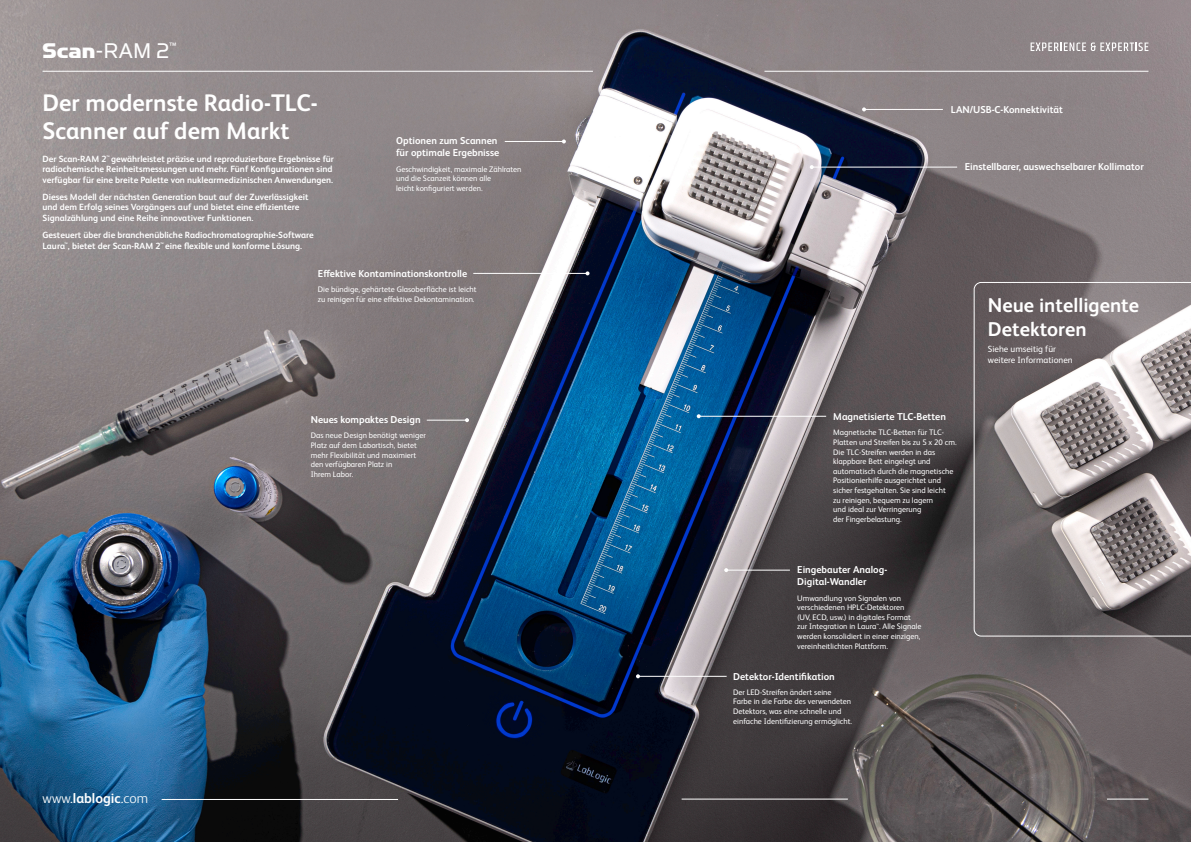
<style>
.page{position:relative;width:1191px;height:842px;background:#fff}
.page>*{position:absolute;margin:0;border:0;box-sizing:border-box;transform-origin:0 0}
.t1{font:700 24px/28.8px "FS Albert Pro";color:#fff}
.t2{font:24px "Simian Display Orangutan";color:#fff}
.t3{font:700 20px/24px "FS Albert Pro";color:#fff}
.t4{font:300 14px "FS Albert Pro";letter-spacing:.005em;color:#fff}
.t5{font:10.5px "Simian Display Orangutan";color:#fff}
.t6{font:700 10px/12px "FS Albert Pro";color:#fff}
.t7{font:700 9px/10.8px "FS Albert Pro";color:#fff}
.t8{font:9px/10.8px "FS Albert Pro";color:#fff}
.t9{font:8px/9.6px "FS Albert Pro";color:#fff}
.s1{font-family:"Simian Display Chimpanzee"}
.s2{font-weight:700}
</style>
<div class="page">
<img style="left:0;top:0;width:1191px;height:842px">
<hr style="left:43px;top:71px;width:550px;height:1px;background:#fff">
<hr style="left:764px;top:71px;width:384px;height:1px;background:#fff">
<hr style="left:162px;top:799px;width:236px;height:1px;background:#fff">
<hr style="left:681px;top:799px;width:167px;height:1px;background:#fff">
<hr style="left:427px;top:420px;width:40px;height:1px;background:#fff">
<svg style="left:465px;top:418px;width:4px;height:4px"></svg>
<hr style="left:505px;top:141px;width:59px;height:1px;background:#fff">
<svg style="left:562px;top:139px;width:4px;height:4px"></svg>
<svg style="left:1030px;top:43px;width:118px;height:8px"></svg>
<hr style="left:726px;top:570px;width:64px;height:1px;background:#fff">
<svg style="left:724px;top:568px;width:4px;height:4px"></svg>
<hr style="left:864px;top:109px;width:79px;height:1px;background:#fff">
<svg style="left:862px;top:107px;width:4px;height:4px"></svg>
<hr style="left:473px;top:273px;width:114px;height:1px;background:#fff">
<svg style="left:585px;top:271px;width:4px;height:4px"></svg>
<hr style="left:698px;top:416px;width:128px;height:1px;background:#fff">
<svg style="left:696px;top:414px;width:4px;height:4px"></svg>
<hr style="left:638px;top:676px;width:88px;height:1px;background:#fff">
<svg style="left:636px;top:674px;width:4px;height:4px"></svg>
<hr style="left:1107px;top:799px;width:41px;height:1px;background:#fff">
<hr style="left:811px;top:167px;width:146px;height:1px;background:#fff">
<svg style="left:809px;top:165px;width:4px;height:4px"></svg>
<svg style="left:973px;top:282px;width:218px;height:354px"></svg>
<p class="t2" style="left:43px;top:38px;width:128px"><span class="s1">Scan</span>-RAM 2</p>
<p class="t5" style="left:169px;top:40px;width:9px">™</p>
<p class="t1" style="left:43px;top:87px;width:276px">Der modernste Radio-TLC-<br>Scanner auf dem Markt</p>
<p class="t7" style="left:43px;top:153px;width:293px">Der Scan-RAM 2<sup>™</sup> gewährleistet präzise und reproduzierbare Ergebnisse für radiochemische Reinheitsmessungen und mehr. Fünf Konfigurationen sind verfügbar für eine breite Palette von nuklearmedizinischen Anwendungen.</p>
<p class="t7" style="left:43px;top:191px;width:267px">Dieses Modell der nächsten Generation baut auf der Zuverlässigkeit und dem Erfolg seines Vorgängers auf und bietet eine effizientere<br>Signalzählung und eine Reihe innovativer Funktionen.</p>
<p class="t7" style="left:43px;top:229px;width:273px">Gesteuert über die branchenübliche Radiochromatographie-Software<br>Laura<sup>™</sup>, bietet der Scan-RAM 2<sup>™</sup> eine flexible und konforme Lösung.</p>
<p class="t6" style="left:396px;top:135px;width:105px">Optionen zum Scannen für optimale Ergebnisse</p>
<p class="t9" style="left:396px;top:164px;width:127px">Geschwindigkeit, maximale Zählraten und die Scanzeit können alle<br>leicht konfiguriert werden.</p>
<p class="t6" style="left:318px;top:267px;width:151px">Effektive Kontaminationskontrolle</p>
<p class="t9" style="left:318px;top:284px;width:160px">Die bündige, gehärtete Glasoberfläche ist leicht zu reinigen für eine effektive Dekontamination.</p>
<p class="t4" style="left:43px;top:788px;width:107px">www.<span class="s2">lablogic</span>.com</p>
<p class="t6" style="left:311px;top:413px;width:111px">Neues kompaktes Design</p>
<p class="t9" style="left:311px;top:430px;width:117px">Das neue Design benötigt weniger<br>Platz auf dem Labortisch, bietet mehr Flexibilität und maximiert den verfügbaren Platz in<br>Ihrem Labor.</p>
<p class="t6" style="left:950px;top:103px;width:114px">LAN/USB-C-Konnektivität</p>
<p class="t6" style="left:964px;top:160px;width:180px">Einstellbarer, auswechselbarer Kollimator</p>
<p class="t6" style="left:833px;top:410px;width:114px">Magnetisierte TLC-Betten</p>
<p class="t9" style="left:833px;top:427px;width:125px">Magnetische TLC-Betten für TLC-<br>Platten und Streifen bis zu 5 x 20 cm.<br>Die TLC-Streifen werden in das klappbare Bett eingelegt und automatisch durch die magnetische<br>Positionierhilfe ausgerichtet und sicher festgehalten. Sie sind leicht<br>zu reinigen, bequem zu lagern<br>und ideal zur Verringerung<br>der Fingerbelastung.</p>
<p class="t6" style="left:797px;top:563px;width:91px">Eingebauter Analog-<br>Digital-Wandler</p>
<p class="t9" style="left:797px;top:592px;width:126px">Umwandlung von Signalen von verschiedenen HPLC-Detektoren<br>(UV, ECD, usw.) in digitales Format zur Integration in Laura<sup>™</sup>. Alle Signale werden konsolidiert in einer einzigen, vereinheitlichten Plattform.</p>
<p class="t6" style="left:733px;top:670px;width:103px">Detektor-Identifikation</p>
<p class="t9" style="left:733px;top:687px;width:120px">Der LED-Streifen ändert seine Farbe in die Farbe des verwendeten Detektors, was eine schnelle und einfache Identifizierung ermöglicht.</p>
<p class="t3" style="left:988px;top:292px;width:153px">Neue intelligente<br>Detektoren</p>
<p class="t8" style="left:988px;top:343px;width:86px">Siehe umseitig für weitere Informationen</p>
</div>
